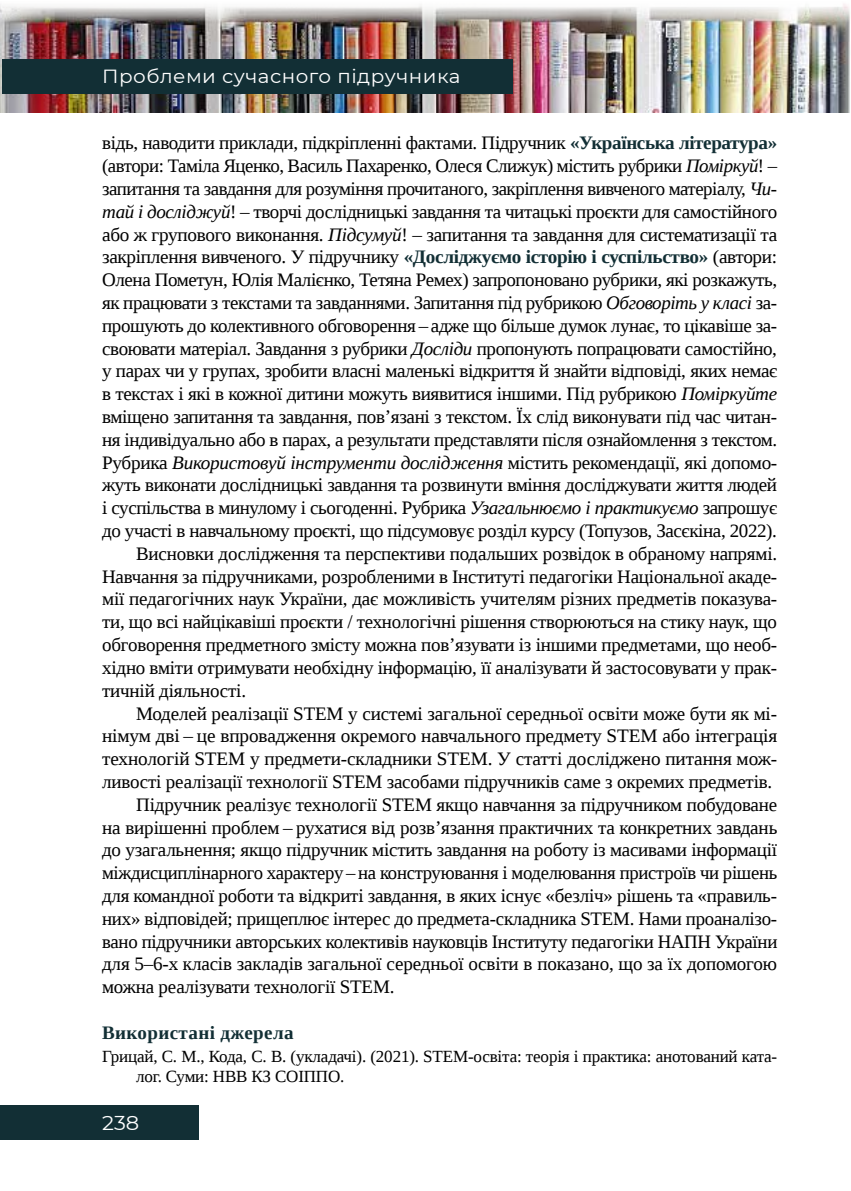
<style>
.page{position:relative;width:851px;height:1191px;background:#fff}
.page>*{position:absolute;margin:0;border:0;box-sizing:border-box;transform-origin:0 0}
.t1{font:20px "Montserrat";color:#fff;scale:1.05 1}
.t2{font:19px "Liberation Serif";letter-spacing:-.015em;color:#000}
.t3{font:19px "Montserrat";letter-spacing:.025em;color:#fff;scale:1.05 1}
.t4{font:700 19px "Liberation Serif";letter-spacing:.02em;color:#122f35}
.t5{font:17px/20.4px "Liberation Serif";letter-spacing:-.01em;color:#000}
.s1{font-weight:700;color:#122f35}
.s2{font-style:italic}
</style>
<div class="page">
<img style="left:0;top:4px;width:850px;height:109px">
<div style="left:2px;top:60px;width:510px;height:34px;background:#122f35"></div>
<div style="left:0;top:1106px;width:198px;height:34px;background:#122f35"></div>
<p class="t3" style="left:102px;top:63px;width:343px">Проблеми сучасного підручника</p>
<p class="t2" style="left:102px;top:131px;width:676px">відь, наводити приклади, підкріпленні фактами. Підручник <span class="s1">«Українська література»</span></p>
<p class="t2" style="left:102px;top:153px;width:676px">(автори: Таміла Яценко, Василь Пахаренко, Олеся Слижук) містить рубрики <span class="s2">Поміркуй</span>! –</p>
<p class="t2" style="left:102px;top:176px;width:676px">запитання та завдання для розуміння прочитаного, закріплення вивченого матеріалу, <span class="s2">Чи-</span></p>
<p class="t2" style="left:102px;top:199px;width:676px"><span class="s2">тай і досліджуй</span>! – творчі дослідницькі завдання та читацькі проєкти для самостійного</p>
<p class="t2" style="left:102px;top:222px;width:676px">або ж групового виконання. <span class="s2">Підсумуй</span>! – запитання та завдання для систематизації та</p>
<p class="t2" style="left:102px;top:245px;width:676px">закріплення вивченого. У підручнику <span class="s1">«Досліджуємо історію і суспільство»</span> (автори:</p>
<p class="t2" style="left:102px;top:267px;width:676px">Олена Пометун, Юлія Малієнко, Тетяна Ремех) запропоновано рубрики, які розкажуть,</p>
<p class="t2" style="left:102px;top:290px;width:676px">як працювати з текстами та завданнями. Запитання під рубрикою <span class="s2">Обговоріть у класі</span> за-</p>
<p class="t2" style="left:102px;top:313px;width:676px">прошують до колективного обговорення – адже що більше думок лунає, то цікавіше за-</p>
<p class="t2" style="left:102px;top:336px;width:676px">своювати матеріал. Завдання з рубрики <span class="s2">Досліди</span> пропонують попрацювати самостійно,</p>
<p class="t2" style="left:102px;top:359px;width:676px">у парах чи у групах, зробити власні маленькі відкриття й знайти відповіді, яких немає</p>
<p class="t2" style="left:102px;top:381px;width:676px">в текстах і які в кожної дитини можуть виявитися іншими. Під рубрикою <span class="s2">Поміркуйте</span></p>
<p class="t2" style="left:102px;top:404px;width:676px">вміщено запитання та завдання, пов’язані з текстом. Їх слід виконувати під час читан-</p>
<p class="t2" style="left:102px;top:427px;width:676px">ня індивідуально або в парах, а результати представляти після ознайомлення з текстом.</p>
<p class="t2" style="left:102px;top:450px;width:676px">Рубрика <span class="s2">Використовуй інструменти дослідження</span> містить рекомендації, які допомо-</p>
<p class="t2" style="left:102px;top:473px;width:676px">жуть виконати дослідницькі завдання та розвинути вміння досліджувати життя людей</p>
<p class="t2" style="left:102px;top:495px;width:676px">і суспільства в минулому і сьогоденні. Рубрика <span class="s2">Узагальнюємо і практикуємо</span> запрошує</p>
<p class="t2" style="left:102px;top:518px;width:676px">до участі в навчальному проєкті, що підсумовує розділ курсу (Топузов, Засєкіна, 2022).</p>
<p class="t2" style="left:136px;top:541px;width:642px">Висновки дослідження та перспективи подальших розвідок в обраному напрямі.</p>
<p class="t2" style="left:102px;top:564px;width:676px">Навчання за підручниками, розробленими в Інституті педагогіки Національної акаде-</p>
<p class="t2" style="left:102px;top:587px;width:676px">мії педагогічних наук України, дає можливість учителям різних предметів показува-</p>
<p class="t2" style="left:102px;top:609px;width:676px">ти, що всі найцікавіші проєкти / технологічні рішення створюються на стику наук, що</p>
<p class="t2" style="left:102px;top:632px;width:676px">обговорення предметного змісту можна пов’язувати із іншими предметами, що необ-</p>
<p class="t2" style="left:102px;top:655px;width:676px">хідно вміти отримувати необхідну інформацію, її аналізувати й застосовувати у прак-</p>
<p class="t2" style="left:102px;top:678px;width:145px">тичній діяльності.</p>
<p class="t2" style="left:136px;top:701px;width:642px">Моделей реалізації STEM у системі загальної середньої освіти може бути як мі-</p>
<p class="t2" style="left:102px;top:723px;width:676px">німум дві – це впровадження окремого навчального предмету STEM або інтеграція</p>
<p class="t2" style="left:102px;top:746px;width:676px">технологій STEM у предмети-складники STEM. У статті досліджено питання мож-</p>
<p class="t2" style="left:102px;top:769px;width:671px">ливості реалізації технології STEM засобами підручників саме з окремих предметів.</p>
<p class="t2" style="left:136px;top:792px;width:642px">Підручник реалізує технології STEM якщо навчання за підручником побудоване</p>
<p class="t2" style="left:102px;top:815px;width:676px">на вирішенні проблем – рухатися від розв’язання практичних та конкретних завдань</p>
<p class="t2" style="left:102px;top:837px;width:676px">до узагальнення; якщо підручник містить завдання на роботу із масивами інформації</p>
<p class="t2" style="left:102px;top:860px;width:676px">міждисциплінарного характеру – на конструювання і моделювання пристроїв чи рішень</p>
<p class="t2" style="left:102px;top:883px;width:676px">для командної роботи та відкриті завдання, в яких існує «безліч» рішень та «правиль-</p>
<p class="t2" style="left:102px;top:906px;width:676px">них» відповідей; прищеплює інтерес до предмета-складника STEM. Нами проаналізо-</p>
<p class="t2" style="left:102px;top:929px;width:676px">вано підручники авторських колективів науковців Інституту педагогіки НАПН України</p>
<p class="t2" style="left:102px;top:951px;width:676px">для 5–6-х класів закладів загальної середньої освіти в показано, що за їх допомогою</p>
<p class="t2" style="left:102px;top:974px;width:294px">можна реалізувати технології STEM.</p>
<p class="t4" style="left:102px;top:1019px;width:193px">Використані джерела</p>
<p class="t5" style="left:136px;top:1046px;width:642px;text-indent:-34px">Грицай, С. М., Кода, С. В. (укладачі). (2021). STEM‑освіта: теорія і практика: анотований ката&shy;лог. Суми: НВВ КЗ СОІППО.</p>
<p class="t1" style="left:102px;top:1109px;width:37px">238</p>
</div>
